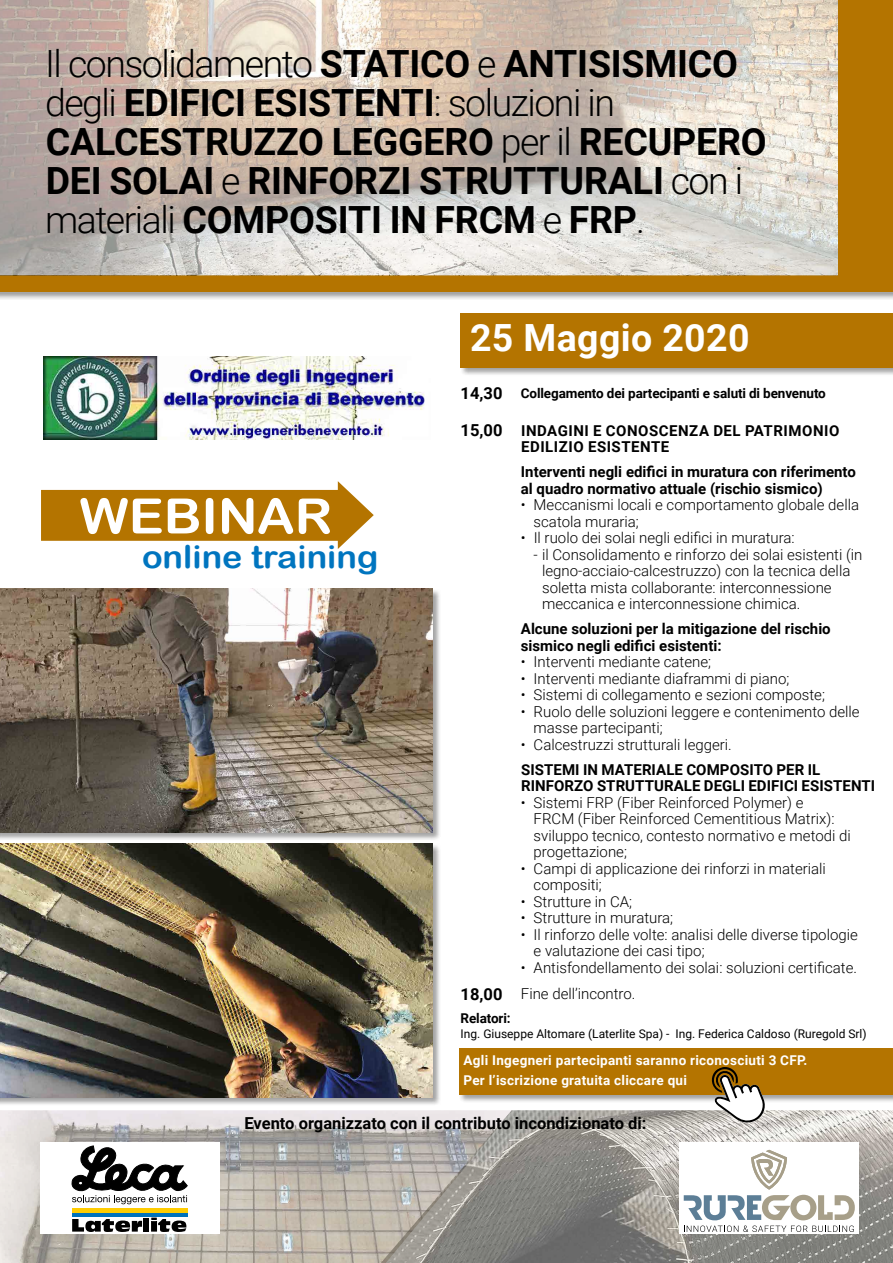
<style>
.page{position:relative;width:893px;height:1263px;background:#fff}
.page>*{position:absolute;margin:0;border:0;box-sizing:border-box;transform-origin:0 0}
.t1{font:48.75px "Arial Rounded MT Bold";color:#fff;scale:1.08 1}
.t2{font:700 37.5px/39px "Roboto";letter-spacing:-.005em;color:#000}
.t3{font:700 37.5px "Roboto";letter-spacing:.01em;color:#fff}
.t4{font:31.65px "Arial Rounded MT Bold";color:#0075bf;scale:1.08 1}
.t5{font:700 16.5px "Roboto";color:#000}
.t6{font:300 15px/16.5px "Roboto";color:#000}
.t7{font:700 15px/16.5px "Roboto";color:#000}
.t8{font:700 15px/16.5px "Roboto";letter-spacing:.035em;color:#000}
.t9{font:700 13.5px/19.5px "Roboto";letter-spacing:.02em;color:#fff}
.t10{font:700 13.5px "Roboto";letter-spacing:-.01em;color:#000}
.t11{font:12px "Roboto";color:#000}
.s1{font-weight:300}
.s2{font-weight:700;font-size:16.5px}
</style>
<div class="page">
<img style="left:0;top:1110px;width:379px;height:153px">
<div style="left:0;top:275px;width:893px;height:26px;background:#000;opacity:.37"></div>
<div style="left:0;top:275px;width:893px;height:17px;background:#b47400"></div>
<img style="left:0;top:0;width:839px;height:275px">
<div style="left:40px;top:1142px;width:179px;height:92px;background:#fff"></div>
<svg style="left:72px;top:1219px;width:70px;height:13px"></svg>
<div style="left:143px;top:1218px;width:6px;height:13px;background:#000"></div>
<svg style="left:151px;top:1217px;width:35px;height:15px"></svg>
<svg style="left:72px;top:1212px;width:115px;height:4px"></svg>
<hr style="left:72px;top:1208px;width:115px;height:4px;background:#fc0">
<svg style="left:72px;top:1145px;width:116px;height:59px"></svg>
<div style="left:0;top:589px;width:441px;height:252px;background:#000;opacity:.37"></div>
<img style="left:0;top:589px;width:432px;height:243px">
<div style="left:839px;top:0;width:54px;height:276px;background:#b47400"></div>
<img style="left:379px;top:1110px;width:514px;height:153px">
<div style="left:680px;top:1142px;width:179px;height:92px;background:#fff"></div>
<svg style="left:684px;top:1150px;width:171px;height:82px"></svg>
<div style="left:460px;top:313px;width:433px;height:63px;background:#000;opacity:.37"></div>
<div style="left:460px;top:313px;width:433px;height:54px;background:#b47400"></div>
<img style="left:44px;top:356px;width:381px;height:83px">
<div style="left:459px;top:1047px;width:434px;height:57px;background:#000;opacity:.37"></div>
<div style="left:459px;top:1048px;width:434px;height:47px;background:#b47400"></div>
<svg style="left:41px;top:481px;width:333px;height:68px"></svg>
<div style="left:0;top:843px;width:441px;height:263px;background:#000;opacity:.37"></div>
<img style="left:0;top:844px;width:432px;height:253px">
<svg style="left:710px;top:1067px;width:57px;height:56px"></svg>
<h2 class="t2" style="left:45px;top:43px;width:723px"><span class="s1">Il consolidamento</span> STATICO <span class="s1">e</span> ANTISISMICO <span class="s1">degli</span> EDIFICI ESISTENTI<span class="s1">: soluzioni in </span>CALCESTRUZZO LEGGERO <span class="s1">per il</span> RECUPERO DEI SOLAI <span class="s1">e</span> RINFORZI STRUTTURALI <span class="s1">con i materiali</span> COMPOSITI IN FRCM <span class="s1">e</span> FRP<span class="s1">.</span></h2>
<h2 class="t3" style="left:470px;top:312px;width:281px">25 Maggio 2020</h2>
<h1 class="t1" style="left:80px;top:487px;width:236px">WEBINAR</h1>
<h3 class="t4" style="left:142px;top:538px;width:220px">online training</h3>
<p class="t5" style="left:461px;top:382px;width:43px">14,30</p>
<p class="t10" style="left:521px;top:384px;width:306px">Collegamento dei partecipanti e saluti di benvenuto</p>
<p class="t5" style="left:461px;top:418px;width:43px">15,00</p>
<p class="t8" style="left:521px;top:422px;width:320px">INDAGINI E CONOSCENZA DEL PATRIMONIO<br>EDILIZIO ESISTENTE</p>
<p class="t7" style="left:521px;top:463px;width:337px">Interventi negli edifici in muratura con riferimento al quadro normativo attuale (rischio sismico)</p>
<p class="t6" style="left:534px;top:496px;width:327px;text-indent:-13px">• Meccanismi locali e comportamento globale della scatola muraria;</p>
<p class="t6" style="left:521px;top:529px;width:275px">• Il ruolo dei solai negli edifici in muratura:</p>
<p class="t6" style="left:542px;top:546px;width:322px;text-indent:-9px">- il Consolidamento e rinforzo dei solai esistenti (in legno-acciaio-calcestruzzo) con la tecnica della soletta mista collaborante: interconnessione meccanica e interconnessione chimica.</p>
<p class="t7" style="left:521px;top:620px;width:311px">Alcune soluzioni per la mitigazione del rischio sismico negli edifici esistenti:</p>
<p class="t6" style="left:521px;top:653px;width:192px">• Interventi mediante catene;</p>
<p class="t6" style="left:521px;top:670px;width:270px">• Interventi mediante diaframmi di piano;</p>
<p class="t6" style="left:521px;top:686px;width:306px">• Sistemi di collegamento e sezioni composte;</p>
<p class="t6" style="left:534px;top:703px;width:327px;text-indent:-13px">• Ruolo delle soluzioni leggere e contenimento delle masse partecipanti;</p>
<p class="t6" style="left:521px;top:736px;width:212px">• Calcestruzzi strutturali leggeri.</p>
<p class="t7" style="left:521px;top:761px;width:356px">SISTEMI IN MATERIALE COMPOSITO PER IL<br>RINFORZO STRUTTURALE DEGLI EDIFICI ESISTENTI</p>
<p class="t6" style="left:534px;top:794px;width:319px;text-indent:-13px">• Sistemi FRP (Fiber Reinforced Polymer) e<br>FRCM (Fiber Reinforced Cementitious Matrix): sviluppo tecnico, contesto normativo e metodi di progettazione;</p>
<p class="t6" style="left:534px;top:860px;width:294px;text-indent:-13px">• Campi di applicazione dei rinforzi in materiali compositi;</p>
<p class="t6" style="left:521px;top:893px;width:113px">• Strutture in CA;</p>
<p class="t6" style="left:521px;top:909px;width:154px">• Strutture in muratura;</p>
<p class="t6" style="left:534px;top:926px;width:326px;text-indent:-13px">• Il rinforzo delle volte: analisi delle diverse tipologie e valutazione dei casi tipo;</p>
<p class="t6" style="left:461px;top:954px;width:398px;line-height:26.1px;text-indent:60px">• Antisfondellamento dei solai: soluzioni certificate.<br><span class="s2">18,00</span> Fine dell’incontro.</p>
<p class="t10" style="left:461px;top:1009px;width:51px">Relatori:</p>
<p class="t11" style="left:461px;top:1025px;width:408px">Ing. Giuseppe Altomare (Laterlite Spa) - Ing. Federica Caldoso (Ruregold Srl)</p>
<p class="t9" style="left:463px;top:1050px;width:345px">Agli Ingegneri partecipanti saranno riconosciuti 3 CFP.<br>Per l’iscrizione gratuita cliccare qui</p>
<p class="t5" style="left:244px;top:1112px;width:404px">Evento organizzato con il contributo incondizionato di:</p>
</div>
